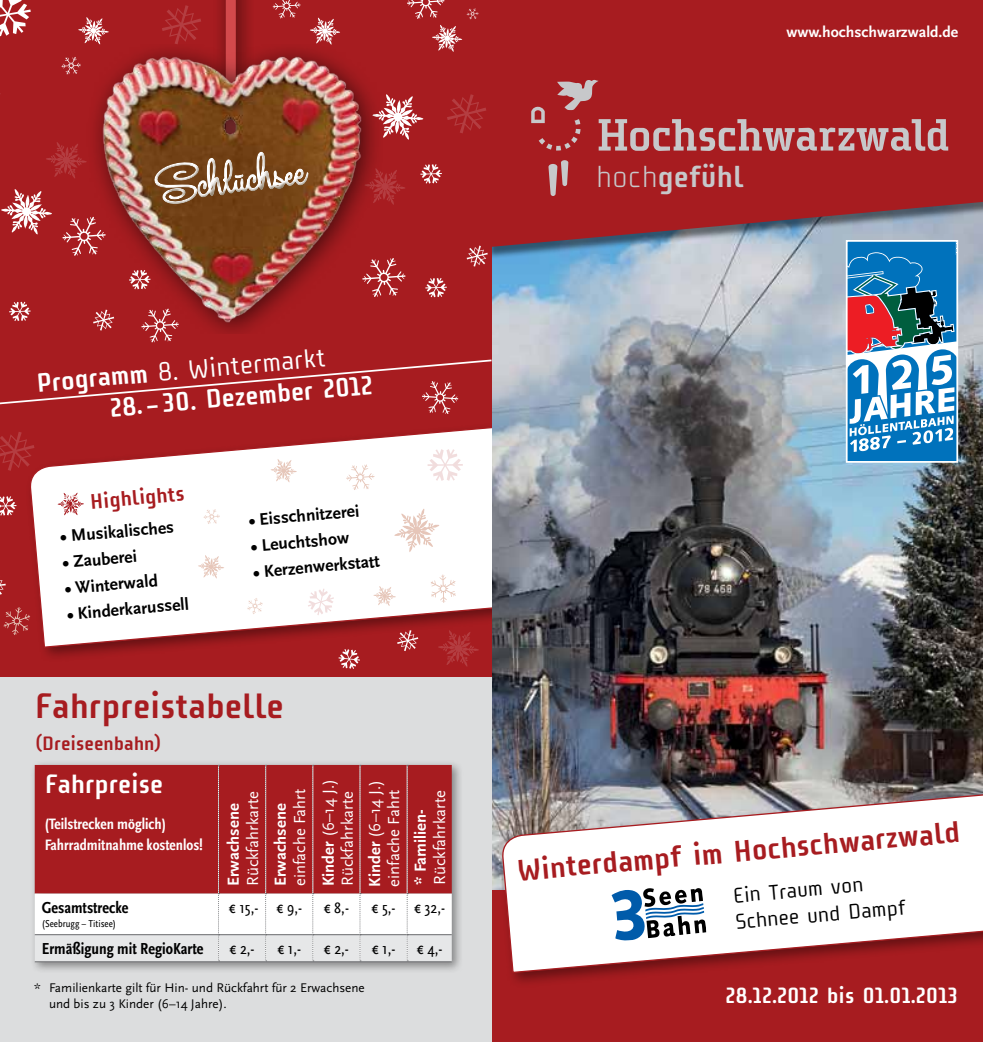
<style>
.page{position:relative;width:983px;height:1042px;background:#fff}
.page>*{position:absolute;margin:0;border:0;box-sizing:border-box;transform-origin:0 0}
.t1{font:500 35px "Nakotica Barrow";color:#a71c20}
.t2{font:500 30.28px "Nakotica Barrow";color:#c7c8ca}
.t3{font:500 29.75px "Nakotica Barrow";color:#a71c20}
.t4{font:500 26.25px/31.3px "Nakotica Barrow";color:#fff}
.t5{font:500 21.88px "Nakotica Barrow";color:#fff}
.t6{font:21px/26.2px "Nakotica Barrow";color:#000}
.t7{font:500 21px "Nakotica Barrow";color:#a71c20}
.t8{font:500 19.25px "Nakotica Barrow";color:#a71c20}
.t9{font:700 17.5px "Scala Sans OT";color:#000}
.t10{font:16.62px/28.3px "Scala Sans OT";color:#fff}
.t11{font:condensed 16.62px "Scala Sans OT";color:#000}
.t12{font:700 condensed 16.62px "Scala Sans OT";color:#000}
.t13{font:700 16.62px "Scala Sans OT";color:#fff}
.t14{font:700 condensed 15.75px/21px "Scala Sans OT";color:#fff}
.t15{font:700 15.75px "Scala Sans OT";color:#fff}
.t16{font:13.12px/15.8px "Scala Sans OT";color:#000}
.t17{font:condensed 10.5px "Scala Sans OT";color:#000}
.s1{font-weight:400}
.s2{font-weight:700}
.s3{font-weight:300}
</style>
<div class="page">
<img style="left:491px;top:259px;width:491px;height:631px">
<div style="left:486px;top:0;width:496px;height:259px;background:#000;opacity:.5"></div>
<svg style="left:491px;top:0;width:491px;height:247px;background:#a32a2f"></svg>
<div style="left:491px;top:890px;width:491px;height:152px;background:#a71c20"></div>
<div style="left:497px;top:789px;width:485px;height:199px;background:#000;opacity:.4"></div>
<svg style="left:501px;top:792px;width:481px;height:182px"></svg>
<svg style="left:531px;top:80px;width:416px;height:71px;background:#ac3b3f"></svg>
<svg style="left:548px;top:160px;width:20px;height:36px"></svg>
<div style="left:846px;top:241px;width:111px;height:221px;background:#0072bc"></div>
<svg style="left:848px;top:252px;width:106px;height:200px"></svg>
<div style="left:845px;top:240px;width:112px;height:223px;border:2px solid #fff"></div>
<svg style="left:611px;top:888px;width:95px;height:53px;background:#90a6ba"></svg>
<div style="left:0;top:0;width:491px;height:676px;background:#a71c20"></div>
<div style="left:25px;top:420px;width:466px;height:241px;background:#000;opacity:.4"></div>
<svg style="left:29px;top:423px;width:462px;height:225px"></svg>
<svg style="left:382px;top:94px;width:41px;height:46px"></svg>
<svg style="left:1px;top:189px;width:51px;height:45px"></svg>
<svg style="left:273px;top:0;width:27px;height:18px"></svg>
<svg style="left:78px;top:17px;width:31px;height:27px"></svg>
<svg style="left:0;top:0;width:31px;height:36px"></svg>
<svg style="left:432px;top:25px;width:30px;height:27px"></svg>
<svg style="left:466px;top:246px;width:21px;height:20px"></svg>
<svg style="left:0;top:580px;width:6px;height:15px"></svg>
<svg style="left:9px;top:302px;width:22px;height:19px"></svg>
<svg style="left:0;top:496px;width:16px;height:20px"></svg>
<svg style="left:381px;top:460px;width:21px;height:20px"></svg>
<svg style="left:162px;top:5px;width:39px;height:39px"></svg>
<svg style="left:447px;top:94px;width:39px;height:39px"></svg>
<svg style="left:310px;top:18px;width:30px;height:27px"></svg>
<svg style="left:62px;top:218px;width:20px;height:38px"></svg>
<svg style="left:46px;top:142px;width:36px;height:36px"></svg>
<svg style="left:382px;top:170px;width:23px;height:35px"></svg>
<svg style="left:438px;top:630px;width:41px;height:36px"></svg>
<svg style="left:61px;top:57px;width:20px;height:17px"></svg>
<svg style="left:407px;top:0;width:37px;height:19px"></svg>
<svg style="left:420px;top:164px;width:21px;height:20px"></svg>
<svg style="left:466px;top:8px;width:12px;height:11px"></svg>
<div style="left:212px;top:0;width:44px;height:180px;background:#000;opacity:.6"></div>
<div style="left:226px;top:0;width:10px;height:160px;background:#d3494c"></div>
<img style="left:82px;top:45px;width:300px;height:288px">
<svg style="left:150px;top:146px;width:161px;height:61px;background:#8a623e"></svg>
<div style="left:0;top:678px;width:491px;height:364px;background:#dcddde"></div>
<div style="left:30px;top:760px;width:433px;height:214px;background:#000;opacity:.4"></div>
<svg style="left:35px;top:765px;width:416px;height:197px;background:#c0676a"></svg>
<svg style="left:93px;top:310px;width:21px;height:20px"></svg>
<svg style="left:397px;top:630px;width:21px;height:21px"></svg>
<svg style="left:425px;top:278px;width:21px;height:19px"></svg>
<svg style="left:338px;top:649px;width:22px;height:20px"></svg>
<svg style="left:0;top:432px;width:34px;height:39px"></svg>
<svg style="left:362px;top:258px;width:43px;height:39px"></svg>
<svg style="left:0;top:358px;width:493px;height:56px"></svg>
<svg style="left:141px;top:309px;width:38px;height:33px"></svg>
<svg style="left:58px;top:487px;width:26px;height:28px"></svg>
<svg style="left:129px;top:270px;width:21px;height:19px"></svg>
<svg style="left:427px;top:449px;width:35px;height:32px"></svg>
<svg style="left:346px;top:464px;width:28px;height:26px"></svg>
<svg style="left:430px;top:574px;width:26px;height:29px"></svg>
<svg style="left:198px;top:555px;width:26px;height:23px"></svg>
<svg style="left:373px;top:586px;width:23px;height:20px"></svg>
<svg style="left:270px;top:459px;width:27px;height:23px"></svg>
<svg style="left:203px;top:509px;width:17px;height:15px"></svg>
<svg style="left:308px;top:588px;width:26px;height:27px"></svg>
<svg style="left:4px;top:607px;width:26px;height:28px"></svg>
<svg style="left:394px;top:508px;width:45px;height:44px;background:#f7eeeb"></svg>
<svg style="left:247px;top:598px;width:15px;height:16px"></svg>
<h3 class="t4" style="left:106px;top:360px;width:265px;text-indent:-71px;rotate:-5deg">Programm <span class="s1">8. Wintermarkt<br></span>28.–30. Dezember 2012</h3>
<p class="t7" style="left:89px;top:488px;width:96px;rotate:-5deg">Highlights</p>
<p class="t9" style="left:59px;top:526px;width:115px;rotate:-5deg">• Musikalisches</p>
<p class="t9" style="left:62px;top:552px;width:76px;rotate:-5deg">• Zauberei</p>
<p class="t9" style="left:64px;top:578px;width:95px;rotate:-5deg">• Winterwald</p>
<p class="t9" style="left:66px;top:604px;width:123px;rotate:-5deg">• Kinderkarussell</p>
<p class="t9" style="left:248px;top:510px;width:112px;rotate:-5deg">• Eisschnitzerei</p>
<p class="t9" style="left:250px;top:536px;width:100px;rotate:-5deg">• Leuchtshow</p>
<p class="t9" style="left:252px;top:561px;width:128px;rotate:-5deg">• Kerzenwerkstatt</p>
<h1 class="t1" style="left:35px;top:683px;width:250px">Fahrpreistabelle</h1>
<p class="t8" style="left:35px;top:730px;width:128px">(Dreiseenbahn)</p>
<h3 class="t4" style="left:45px;top:768px;width:120px">Fahrpreise</h3>
<p class="t14" style="left:45px;top:813px;width:160px">(Teilstrecken möglich)<br>Fahrradmitnahme kostenlos!</p>
<p class="t10" style="left:285px;top:886px;width:108px;rotate:-90deg">einfache Fahrt<br><span class="s2">Kinder</span> (6–14 J.)</p>
<p class="t10" style="left:334px;top:886px;width:108px;line-height:26.9px;rotate:-90deg">Rückfahrkarte<br><span class="s2">Kinder</span> (6–14 J.)</p>
<p class="t10" style="left:379px;top:886px;width:98px;rotate:-90deg">einfache Fahrt</p>
<p class="t13" style="left:223px;top:886px;width:84px;rotate:-90deg">Erwachsene</p>
<p class="t10" style="left:238px;top:886px;width:96px;rotate:-90deg">Rückfahrkarte</p>
<p class="t13" style="left:270px;top:886px;width:84px;rotate:-90deg">Erwachsene</p>
<p class="t10" style="left:425px;top:885px;width:96px;rotate:-90deg">Rückfahrkarte</p>
<p class="t13" style="left:410px;top:885px;width:77px;rotate:-90deg">* Familien-</p>
<p class="t12" style="left:42px;top:898px;width:88px">Gesamtstrecke</p>
<p class="t17" style="left:42px;top:917px;width:76px">(Seebrugg – Titisee)</p>
<p class="t11" style="left:229px;top:898px;width:75px">€ 15,- € 9,-</p>
<p class="t11" style="left:324px;top:898px;width:27px">€ 8,-</p>
<p class="t11" style="left:371px;top:898px;width:75px">€ 5,- € 32,-</p>
<p class="t12" style="left:42px;top:939px;width:163px">Ermäßigung mit RegioKarte</p>
<p class="t11" style="left:229px;top:939px;width:27px">€ 2,-</p>
<p class="t11" style="left:277px;top:939px;width:25px">€ 1,-</p>
<p class="t11" style="left:324px;top:939px;width:27px">€ 2,-</p>
<p class="t11" style="left:371px;top:939px;width:25px">€ 1,-</p>
<p class="t11" style="left:417px;top:939px;width:27px">€ 4,-</p>
<p class="t16" style="left:49px;top:980px;width:317px;text-indent:-15px">* Familienkarte gilt für Hin- und Rückfahrt für 2 Erwachsene und bis zu 3 Kinder (6–14 Jahre).</p>
<p class="t15" style="left:786px;top:23px;width:173px">www.hochschwarzwald.de</p>
<h2 class="t2" style="left:595px;top:157px;width:149px"><span class="s3">hoch</span>gefühl</h2>
<h3 class="t3" style="left:515px;top:851px;width:446px;rotate:-5deg">Winterdampf im Hochschwarzwald</h3>
<p class="t6" style="left:731px;top:882px;width:172px;rotate:-5deg">Ein Traum von<br>Schnee und Dampf</p>
<h3 class="t5" style="left:725px;top:981px;width:234px">28.12.2012 bis 01.01.2013</h3>
</div>
